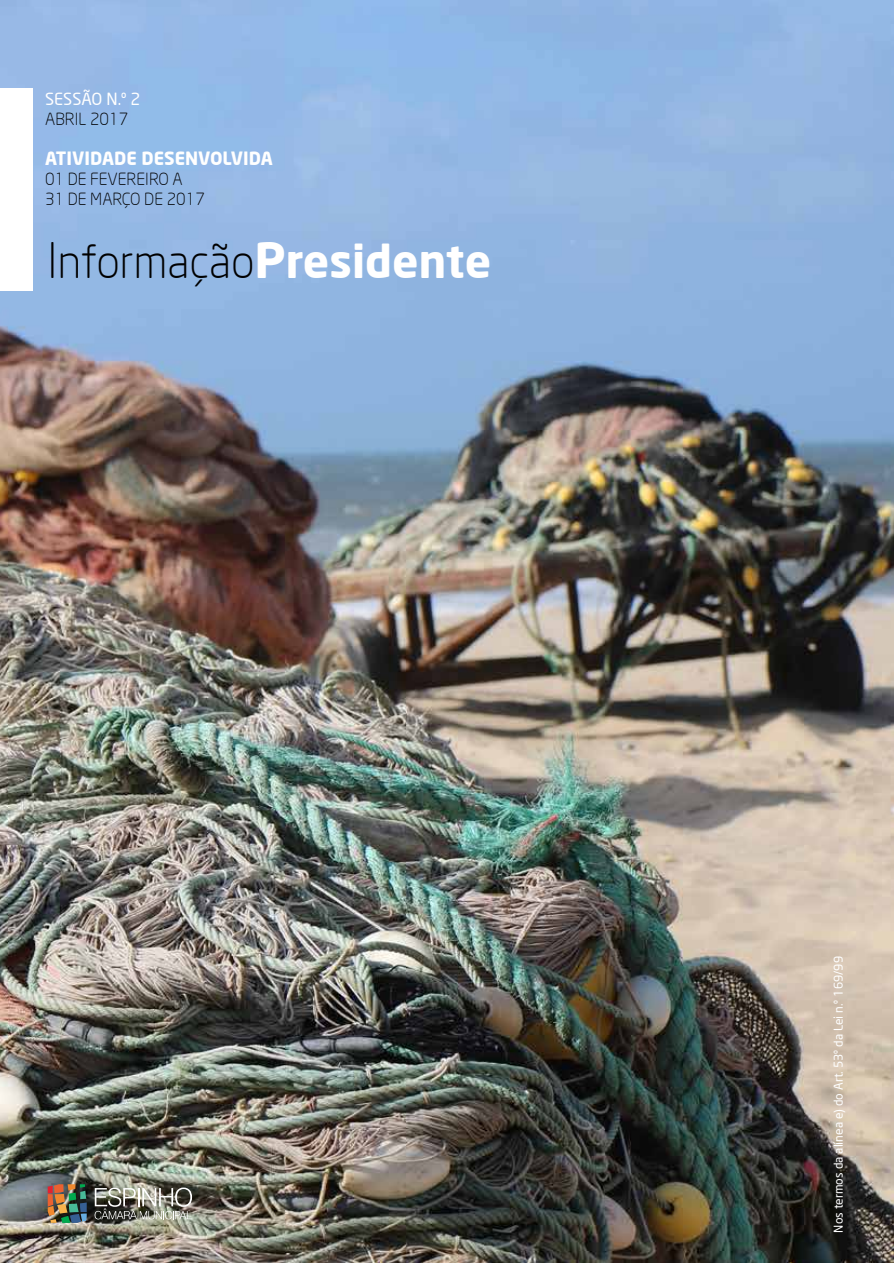
<style>
.page{position:relative;width:894px;height:1263px;background:#fff}
.page>*{position:absolute;margin:0;border:0;box-sizing:border-box;transform-origin:0 0}
.t1{font:300 45px "Neo Sans";color:#000}
.t2{font:700 18px "Neo Sans";color:#fff}
.t3{font:300 16.5px/19.8px "Neo Sans";color:#000}
.t4{font:16.5px "Neo Sans";color:#fff}
.t5{font:12px "Neo Sans";color:#fff}
.s1{font-size:48px}
.s2{font-weight:700;font-size:48px;color:#fff}
.s3{font-weight:700;color:#fff}
</style>
<div class="page">
<img style="left:0;top:0;width:893px;height:1263px">
<svg style="left:48px;top:1184px;width:39px;height:39px;background:#6d6950"></svg>
<svg style="left:95px;top:1187px;width:97px;height:32px;background:#84847a"></svg>
<div style="left:0;top:88px;width:32px;height:202px;background:#fff"></div>
<h3 class="t4" style="left:45px;top:89px;width:97px">SESSÃO N.º 2</h3>
<h3 class="t3" style="left:45px;top:109px;width:85px">ABRIL 2017</h3>
<h2 class="t2" style="left:45px;top:147px;width:229px">ATIVIDADE DESENVOLVIDA</h2>
<h3 class="t3" style="left:45px;top:169px;width:161px">01 DE FEVEREIRO A<br>31 DE MARÇO DE 2017</h3>
<h1 class="t1" style="left:47px;top:234px;width:445px"><span class="s1">I</span>nformação<span class="s2">P</span><span class="s3">residente</span></h1>
<p class="t5" style="left:830px;top:1232px;width:278px;rotate:-90deg">Nos termos da alínea e) do Art. 53º da Lei n.º 169/99</p>
</div>
